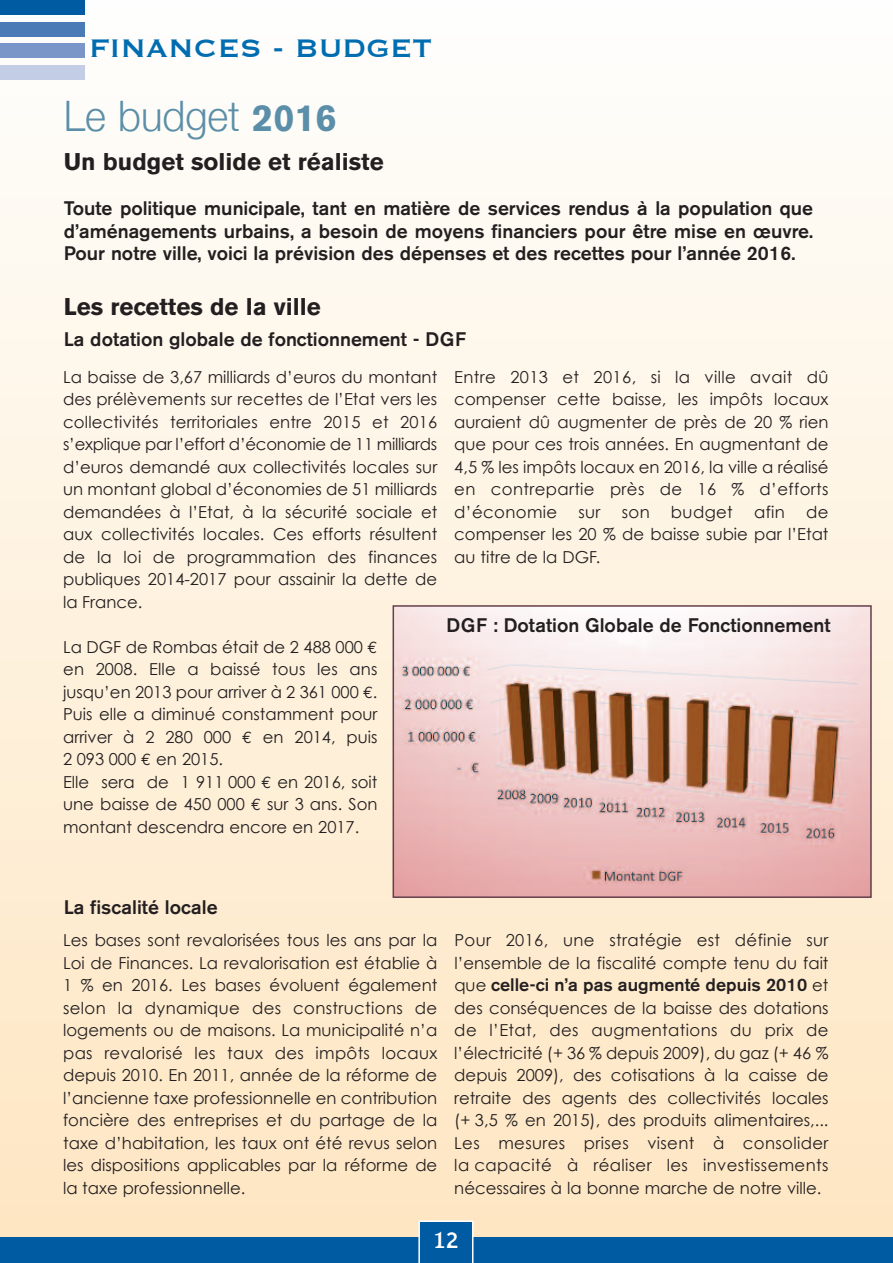
<style>
.page{position:relative;width:893px;height:1263px;background:#fff}
.page>*{position:absolute;margin:0;border:0;box-sizing:border-box;transform-origin:0 0}
.t1{font:300 42px "Helvetica Neue";color:#5b8ea8;scale:.95 1}
.t2{font:33px "Copperplate";color:#006db0}
.t3{font:700 24px "Akzidenz Grotesk BE";color:#231f20}
.t4{font:500 22.5px "Blindfish";color:#fff}
.t5{font:500 19.5px/22.5px "Akzidenz Grotesk BE";color:#231f20;text-align:justify}
.t6{font:500 18px "Akzidenz Grotesk BE";color:#231f20}
.t7{font:16.5px/22.5px "Century Gothic";color:#231f20;text-align:justify}
.s1{font-family:"Akzidenz Grotesk BE";font-weight:700;font-size:37.5px}
.s2{font-family:"Euro Mono"}
.s3{font-family:"Century Gothic";font-weight:400;font-size:16.5px}
</style>
<div class="page">
<div style="left:0;top:0;width:893px;height:1263px;background:linear-gradient(to bottom,#fefefd,#fee5c0)"></div>
<div style="left:0;top:0;width:85px;height:15px;background:#015ba2"></div>
<div style="left:0;top:22px;width:85px;height:15px;background:#4b7bb7"></div>
<div style="left:0;top:43px;width:85px;height:15px;background:#7a96c8"></div>
<div style="left:0;top:65px;width:85px;height:14px;background:#c3cee6"></div>
<div style="left:0;top:1237px;width:893px;height:26px;background:#015ba2"></div>
<svg style="left:418px;top:1220px;width:55px;height:43px"></svg>
<img style="left:396px;top:608px;width:473px;height:287px">
<div style="left:393px;top:605px;width:479px;height:293px;border:2px solid #643e4c"></div>
<h2 class="t2" style="left:89px;top:32px;width:344px">FINANCES - BUDGET</h2>
<h1 class="t1" style="left:64px;top:91px;width:289px">Le budget <span class="s1">2016</span></h1>
<h3 class="t3" style="left:64px;top:152px;width:321px">Un budget solide et réaliste</h3>
<p class="t5" style="left:64px;top:199px;width:751px">Toute politique municipale, tant en matière de services rendus à la population que d’aménagements urbains, a besoin de moyens financiers pour être mise en œuvre.<br>Pour notre ville, voici la prévision des dépenses et des recettes pour l’année 2016.</p>
<h3 class="t3" style="left:64px;top:297px;width:259px">Les recettes de la ville</h3>
<p class="t5" style="left:64px;top:330px;width:404px">La dotation globale de fonctionnement - DGF</p>
<p class="t7" style="left:63px;top:365px;width:376px">La baisse de 3,67 milliards d’euros du montant des prélèvements sur recettes de l’Etat vers les collectivités territoriales entre 2015 et 2016 s’explique par l’effort d’économie de 11 milliards d’euros demandé aux collectivités locales sur un montant global d’économies de 51 milliards demandées à l’Etat, à la sécurité sociale et aux collectivités locales. Ces efforts résultent de la loi de programmation des finances publiques 2014-2017 pour assainir la dette de la France.</p>
<p class="t7" style="left:63px;top:635px;width:316px;text-align:left">La DGF de Rombas était de 2 488 000 <span class="s2">€ </span>en 2008. Elle a baissé tous les ans jusqu’en 2013 pour arriver à 2 361 000 <span class="s2">€</span>.<br>Puis elle a diminué constamment pour arriver à 2 280 000 <span class="s2">€</span> en 2014, puis<br>2 093 000 <span class="s2">€</span> en 2015.<br>Elle sera de 1 911 000 <span class="s2">€</span> en 2016, soit une baisse de 450 000 <span class="s2">€</span> sur 3 ans. Son montant descendra encore en 2017.</p>
<p class="t7" style="left:454px;top:365px;width:376px">Entre 2013 et 2016, si la ville avait dû compenser cette baisse, les impôts locaux auraient dû augmenter de près de 20 % rien que pour ces trois années. En augmentant de 4,5 % les impôts locaux en 2016, la ville a réalisé en contrepartie près de 16 % d’efforts d’économie</p>
<p class="t7" style="left:578px;top:500px;width:24px">sur</p>
<p class="t7" style="left:622px;top:500px;width:30px">son</p>
<p class="t7" style="left:671px;top:500px;width:63px">budget</p>
<p class="t7" style="left:754px;top:500px;width:32px">afin</p>
<p class="t7" style="left:454px;top:500px;width:376px;text-indent:352px">de compenser les 20 % de baisse subie par l’Etat au titre de la DGF.</p>
<p class="t5" style="left:447px;top:615px;width:385px">DGF : Dotation Globale de Fonctionnement</p>
<p class="t5" style="left:64px;top:897px;width:155px">La fiscalité locale</p>
<p class="t7" style="left:63px;top:928px;width:376px">Les bases sont revalorisées tous les ans par la Loi de Finances. La revalorisation est établie à 1 % en 2016. Les bases évoluent également selon la dynamique des constructions de logements ou de maisons. La municipalité n’a pas revalorisé les taux des impôts locaux depuis 2010. En 2011, année de la réforme de l’ancienne taxe professionnelle en contribution foncière des entreprises et du partage de la taxe d’habitation, les taux ont été revus selon les dispositions applicables par la réforme de la taxe professionnelle.</p>
<p class="t7" style="left:454px;top:928px;width:376px">Pour 2016, une stratégie est définie sur l’ensemble de la fiscalité compte tenu du fait</p>
<p class="t6" style="left:454px;top:978px;width:376px"><span class="s3">que</span> celle-ci n’a pas augmenté depuis 2010 <span class="s3">et</span></p>
<p class="t7" style="left:454px;top:996px;width:376px">des conséquences de la baisse des dotations de l’Etat, des augmentations du prix de l’électricité (+ 36 % depuis 2009), du gaz (+ 46 % depuis 2009), des cotisations à la caisse de retraite des agents des collectivités locales (+ 3,5 % en 2015), des produits alimentaires,...<br>Les mesures prises visent à consolider la capacité à réaliser les investissements nécessaires à la bonne marche de notre ville.</p>
<h3 class="t4" style="left:433px;top:1226px;width:27px">12</h3>
</div>
